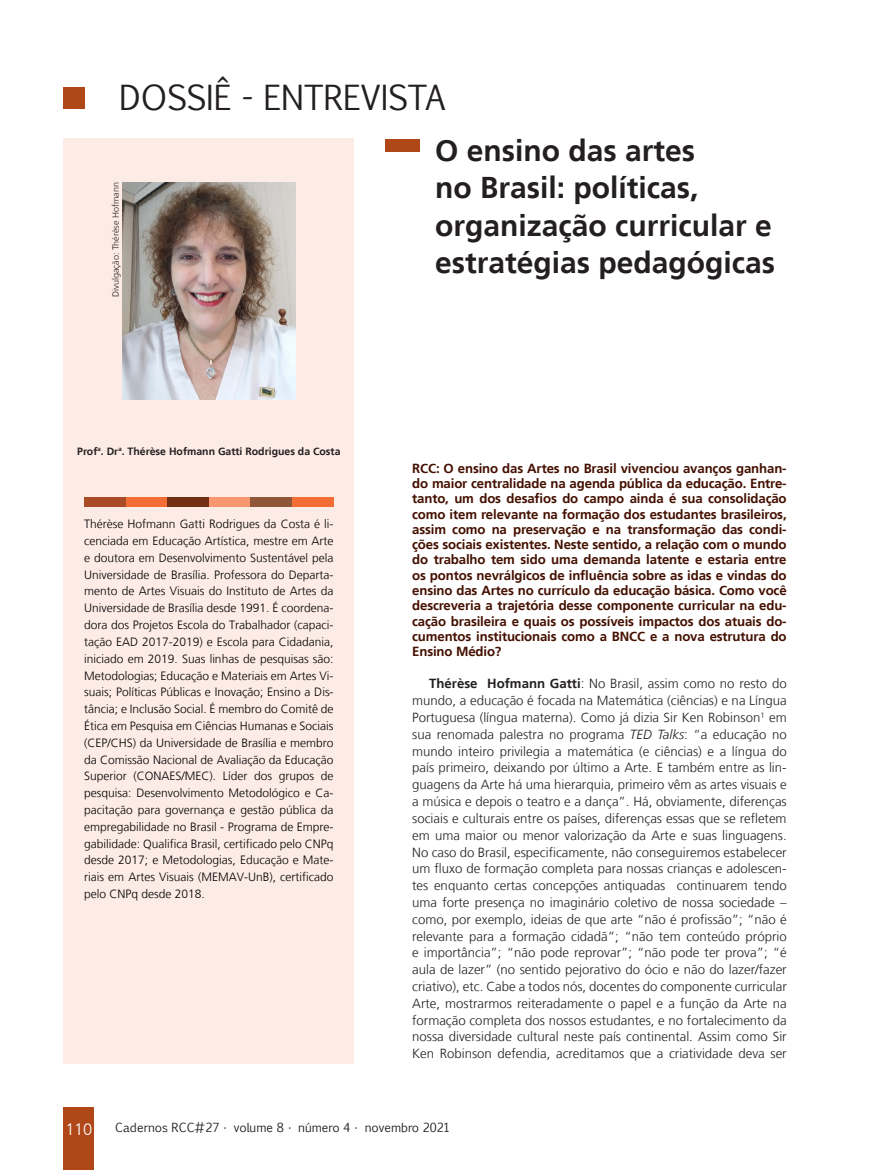
<style>
.page{position:relative;width:893px;height:1170px;background:#fff}
.page>*{position:absolute;margin:0;border:0;box-sizing:border-box;transform-origin:0 0}
.t1{font:33px "Euphemia CAS";color:#231f20}
.Título_40{font:700 30px/37.5px "Frutiger LT";color:#231f20}
.t2{font:300 16.5px "Frutiger LT";color:#fff}
.Miolo__8_8{font:300 13.2px/16.8px "Frutiger LT";color:#231f20;text-align:justify}
.Pergunta_Entrevista{font:700 13.2px/15.3px "Frutiger LT";letter-spacing:-.01em;color:#441000;text-align:justify}
.Miolo__8_8-2{font:300 12px/16.8px "Frutiger LT";color:#000;text-align:justify}
.t3{font:12px "Euphemia CAS";color:#231f20}
.Legendas{font:700 10.5px "Frutiger LT";color:#231f20}
.Gráficos{font:300 9px "Frutiger LT";color:#231f20}
.s1{font-weight:700}
.s2{font-style:italic}
</style>
<div class="page">
<div style="left:64px;top:1107px;width:30px;height:62px;background:#b04719"></div>
<div style="left:64px;top:87px;width:21px;height:21px;background:#b04719"></div>
<div style="left:64px;top:138px;width:290px;height:925px;background:#fdece6"></div>
<div style="left:84px;top:498px;width:42px;height:9px;background:#a94b25"></div>
<div style="left:126px;top:498px;width:41px;height:9px;background:#f26e35"></div>
<div style="left:167px;top:498px;width:42px;height:9px;background:#722f13"></div>
<div style="left:209px;top:498px;width:41px;height:9px;background:#f7966f"></div>
<div style="left:250px;top:498px;width:42px;height:9px;background:#8f5637"></div>
<div style="left:292px;top:498px;width:42px;height:9px;background:#f26e35"></div>
<img style="left:122px;top:182px;width:174px;height:217px">
<div style="left:386px;top:139px;width:34px;height:12px;background:#b04719"></div>
<p class="t1" style="left:119px;top:74px;width:328px">DOSSIÊ - ENTREVISTA</p>
<p class="Gráficos" style="left:110px;top:297px;width:117px;rotate:-90deg">Divulgação: Thérèse Hofmann</p>
<p class="Legendas" style="left:77px;top:445px;width:265px">Prof<sup>a</sup>. Dr<sup>a</sup>. Thérèse Hofmann Gatti Rodrigues da Costa</p>
<p class="Miolo__8_8-2" style="left:84px;top:516px;width:251px">Thérèse Hofmann Gatti Rodrigues da Costa é li&shy;cenciada em Educação Artística, mestre em Arte e doutora em Desenvolvimento Sustentável pela Universidade de Brasília. Professora do Departa&shy;mento de Artes Visuais do Instituto de Artes da Universidade de Brasília desde 1991. É coordena&shy;dora dos Projetos Escola do Trabalhador (capaci&shy;tação EAD 2017-2019) e Escola para Cidadania, iniciado em 2019. Suas linhas de pesquisas são:<br>Metodologias; Educação e Materiais em Artes Vi&shy;suais; Políticas Públicas e Inovação; Ensino a Dis&shy;tância; e Inclusão Social. É membro do Comitê de Ética em Pesquisa em Ciências Humanas e Sociais (CEP/CHS) da Universidade de Brasília e membro da Comissão Nacional de Avaliação da Educação Superior (CONAES/MEC). Líder dos grupos de pesquisa: Desenvolvimento Metodológico e Ca&shy;pacitação para governança e gestão pública da empregabilidade no Brasil - Programa de Empre&shy;gabilidade: Qualifica Brasil, certificado pelo CNPq desde 2017; e Metodologias, Educação e Mate&shy;riais em Artes Visuais (MEMAV-UnB), certificado pelo CNPq desde 2018.</p>
<p class="Título_40" style="left:435px;top:132px;width:342px">O ensino das artes<br>no Brasil: políticas, organização curricular e estratégias pedagógicas</p>
<p class="Pergunta_Entrevista" style="left:412px;top:460px;width:376px">RCC: O ensino das Artes no Brasil vivenciou avanços ganhan&shy;do maior centralidade na agenda pública da educação. Entre&shy;tanto, um dos desafios do campo ainda é sua consolidação como item relevante na formação dos estudantes brasileiros, assim como na preservação e na transformação das condi&shy;ções sociais existentes. Neste sentido, a relação com o mundo do trabalho tem sido uma demanda latente e estaria entre os pontos nevrálgicos de influência sobre as idas e vindas do ensino das Artes no currículo da educação básica. Como você descreveria a trajetória desse componente curricular na edu&shy;cação brasileira e quais os possíveis impactos dos atuais do&shy;cumentos institucionais como a BNCC e a nova estrutura do Ensino Médio?</p>
<p class="Miolo__8_8" style="left:412px;top:675px;width:376px;text-indent:17px"><span class="s1">Thérèse Hofmann Gatti</span>: No Brasil, assim como no resto do mundo, a educação é focada na Matemática (ciências) e na Língua Portuguesa (língua materna). Como já dizia Sir Ken Robinson<sup>1</sup> em sua renomada palestra no programa <span class="s2">TED Talks</span>: “a educação no mundo inteiro privilegia a matemática (e ciências) e a língua do país primeiro, deixando por último a Arte. E também entre as lin&shy;guagens da Arte há uma hierarquia, primeiro vêm as artes visuais e a música e depois o teatro e a dança”. Há, obviamente, diferenças sociais e culturais entre os países, diferenças essas que se refletem em uma maior ou menor valorização da Arte e suas linguagens.<br>No caso do Brasil, especificamente, não conseguiremos estabelecer um fluxo de formação completa para nossas crianças e adolescen&shy;tes enquanto certas concepções antiquadas continuarem tendo uma forte presença no imaginário coletivo de nossa sociedade – como, por exemplo, ideias de que arte “não é profissão”; “não é relevante para a formação cidadã”; “não tem conteúdo próprio e importância”; “não pode reprovar”; “não pode ter prova”; “é aula de lazer” (no sentido pejorativo do ócio e não do lazer/fazer criativo), etc. Cabe a todos nós, docentes do componente curricular Arte, mostrarmos reiteradamente o papel e a função da Arte na formação completa dos nossos estudantes, e no fortalecimento da nossa diversidade cultural neste país continental. Assim como Sir Ken Robinson defendia, acreditamos que a criatividade deva ser</p>
<p class="t2" style="left:65px;top:1120px;width:28px">110</p>
<p class="t3" style="left:115px;top:1119px;width:336px">Cadernos RCC#27 • volume 8 • número 4 • novembro 2021</p>
</div>
